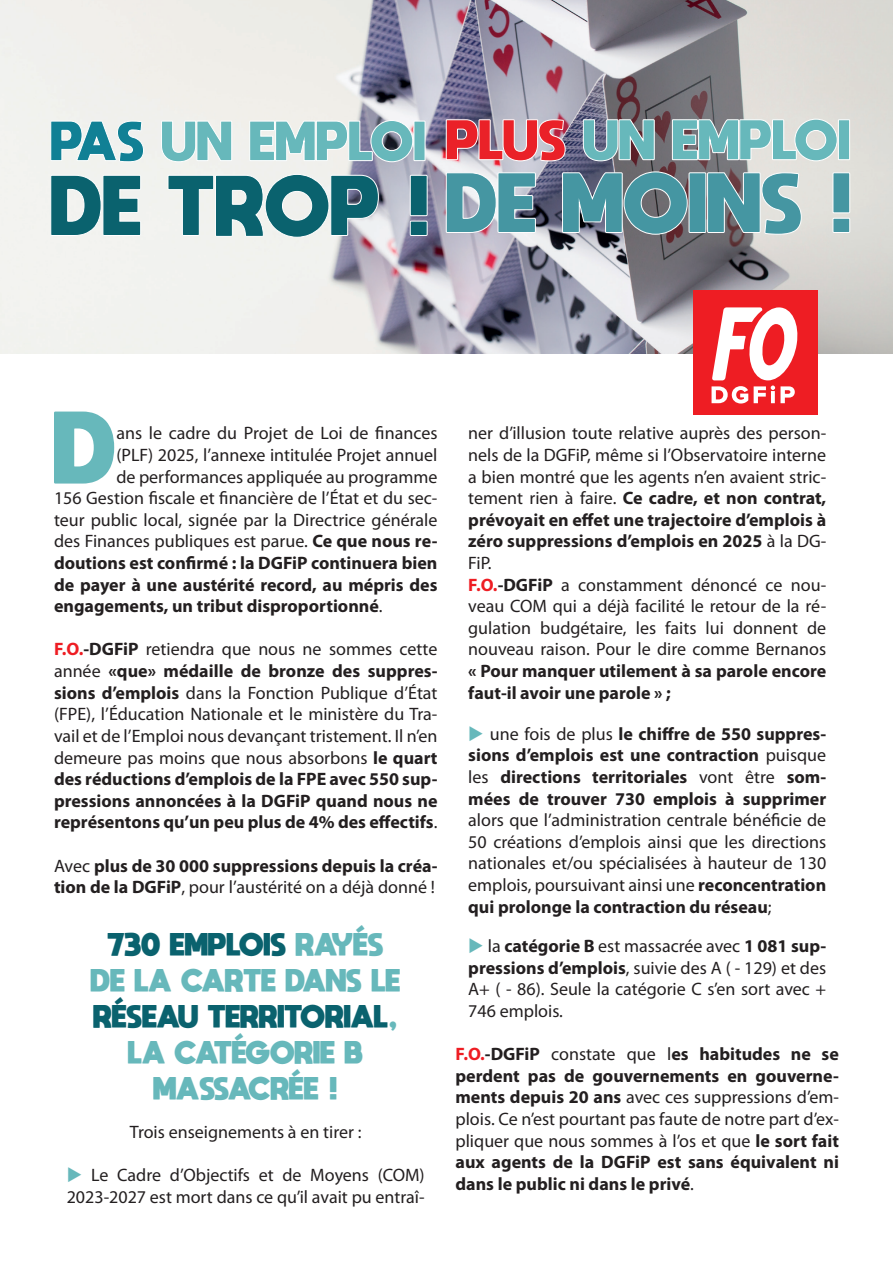
<style>
.page{position:relative;width:893px;height:1263px;background:#fff}
.page>*{position:absolute;margin:0;border:0;box-sizing:border-box;transform-origin:0 0}
.t1{font:800 72px "moon get";color:#67b8bb}
.t2{font:800 22.5px "moon get";color:#67b8bb}
.t3{font:800 22.5px "moon get";color:#0a626e}
.t4{font:18px/21.6px "Myriad Pro";color:#231f20;text-align:justify}
.t5{font:700 18px/21.6px "Myriad Pro";color:#231f20}
.s1{font-weight:700}
.s2{font-weight:400}
.s3{font-weight:700;color:#ee1d23}
.s4{color:#67b8bb}
.s5{color:#ee1d23}
</style>
<div class="page">
<img style="left:0;top:0;width:893px;height:353px">
<svg style="left:50px;top:120px;width:94px;height:43px"></svg>
<svg style="left:161px;top:120px;width:72px;height:43px;background:#a1d0d1"></svg>
<svg style="left:249px;top:120px;width:177px;height:43px;background:#92c2c6"></svg>
<svg style="left:50px;top:174px;width:92px;height:62px"></svg>
<svg style="left:167px;top:174px;width:212px;height:64px"></svg>
<svg style="left:409px;top:174px;width:19px;height:62px"></svg>
<svg style="left:445px;top:119px;width:121px;height:43px;background:#d66771"></svg>
<svg style="left:583px;top:119px;width:72px;height:43px;background:#79a7ae"></svg>
<svg style="left:671px;top:118px;width:180px;height:44px;background:#94c2c3"></svg>
<svg style="left:445px;top:172px;width:91px;height:61px;background:#6da4af"></svg>
<svg style="left:562px;top:171px;width:240px;height:64px;background:#6798a1"></svg>
<svg style="left:832px;top:172px;width:19px;height:61px"></svg>
<div style="left:693px;top:290px;width:124px;height:124px;background:#ee1d23"></div>
<svg style="left:711px;top:307px;width:87px;height:96px"></svg>
<p class="t1" style="left:54px;top:402px;width:64px">D</p>
<p class="t4" style="left:116px;top:422px;width:323px">ans le cadre du Projet de Loi de finances</p>
<p class="t4" style="left:116px;top:444px;width:323px">(PLF) 2025, l’annexe intitulée Projet annuel</p>
<p class="t4" style="left:116px;top:465px;width:323px">de performances appliquée au programme</p>
<p class="t4" style="left:54px;top:487px;width:385px">156 Gestion fiscale et financière de l’État et du sec-</p>
<p class="t4" style="left:54px;top:509px;width:385px">teur public local, signée par la Directrice générale</p>
<p class="t4" style="left:54px;top:530px;width:385px">des Finances publiques est parue. <span class="s1">Ce que nous re-</span></p>
<p class="t5" style="left:54px;top:552px;width:385px">doutions est confirmé : la DGFiP continuera bien</p>
<p class="t5" style="left:54px;top:573px;width:385px">de payer à une austérité record, au mépris des</p>
<p class="t5" style="left:54px;top:595px;width:330px">engagements, un tribut disproportionné<span class="s2">.</span></p>
<p class="t4" style="left:54px;top:638px;width:385px"><span class="s3">F.O.</span><span class="s1">-DGFiP</span> retiendra que nous ne sommes cette année <span class="s1">«que» médaille de bronze des suppres&shy;sions d’emplois</span> dans la Fonction Publique d’État (FPE), l’Éducation Nationale et le ministère du Tra&shy;vail et de l’Emploi nous devançant tristement. Il n’en demeure pas moins que nous absorbons <span class="s1">le quart des réductions d’emplois de la FPE avec 550 sup&shy;pressions annoncées à la DGFiP quand nous ne représentons qu’un peu plus de 4% des effectifs</span>.</p>
<p class="t5" style="left:54px;top:854px;width:385px"><span class="s2">Avec</span> plus de 30 000 suppressions depuis la créa&shy;tion de la DGFiP<span class="s2">, pour l’austérité on a déjà donné !</span></p>
<p class="t3" style="left:108px;top:930px;width:277px">730 EMPLOIS <span class="s4">RAYÉS</span></p>
<p class="t2" style="left:91px;top:966px;width:311px">DE LA CARTE DANS LE</p>
<p class="t3" style="left:94px;top:1002px;width:306px">RÉSEAU TERRITORIAL<span class="s4">,</span></p>
<p class="t2" style="left:128px;top:1038px;width:236px">LA CATÉGORIE B</p>
<p class="t2" style="left:153px;top:1074px;width:186px">MASSACRÉE !</p>
<p class="t4" style="left:130px;top:1121px;width:233px">Trois enseignements à en tirer :</p>
<p class="t4" style="left:67px;top:1164px;width:359px"><span class="s4">◆</span> Le Cadre d’Objectifs et de Moyens (COM)<br>2023-2027 est mort dans ce qu’il avait pu entraî-</p>
<p class="t4" style="left:468px;top:422px;width:359px">ner d’illusion toute relative auprès des person&shy;nels de la DGFiP, même si l’Observatoire interne a bien montré que les agents n’en avaient stric&shy;tement rien à faire. <span class="s1">Ce cadre, et non contrat, prévoyait en effet une trajectoire d’emplois à zéro suppressions d’emplois en 2025</span> à la DG-FiP.</p>
<p class="t4" style="left:468px;top:573px;width:359px"><span class="s3">F.O.</span><span class="s1">-DGFiP</span> a constamment dénoncé ce nou&shy;veau COM qui a déjà facilité le retour de la ré&shy;gulation budgétaire, les faits lui donnent de nouveau raison. Pour le dire comme Bernanos <span class="s1">« Pour manquer utilement à sa parole encore faut-il avoir une parole » ;</span></p>
<p class="t4" style="left:468px;top:723px;width:359px"><span class="s4">◆</span> une fois de plus <span class="s1">le chiffre de 550 suppres&shy;sions d’emplois est une contraction</span> puisque les <span class="s1">directions territoriales</span> vont être <span class="s1">som&shy;mées de trouver 730 emplois à supprimer </span>alors que l’administration centrale bénéficie de 50 créations d’emplois ainsi que les directions nationales et/ou spécialisées à hauteur de 130 emplois, poursuivant ainsi une <span class="s1">reconcentration qui prolonge la contraction du réseau</span>;</p>
<p class="t4" style="left:468px;top:935px;width:359px"><span class="s4">◆</span> la <span class="s1">catégorie B</span> est massacrée avec <span class="s1">1 081 sup&shy;pressions d’emplois</span>, suivie des A ( - 129) et des A+ ( - 86). Seule la catégorie C s’en sort avec + 746 emplois.</p>
<p class="t5" style="left:455px;top:1043px;width:385px;text-align:justify"><span class="s5">F.O.</span>-DGFiP <span class="s2">constate que l</span>es habitudes ne se perdent pas de gouvernements en gouverne&shy;ments depuis 20 ans <span class="s2">avec ces suppressions d’em&shy;plois. Ce n’est pourtant pas faute de notre part d’ex&shy;pliquer que nous sommes à l’os et que</span> le sort fait aux agents de la DGFiP est sans équivalent ni dans le public ni dans le privé<span class="s2">.</span></p>
</div>
